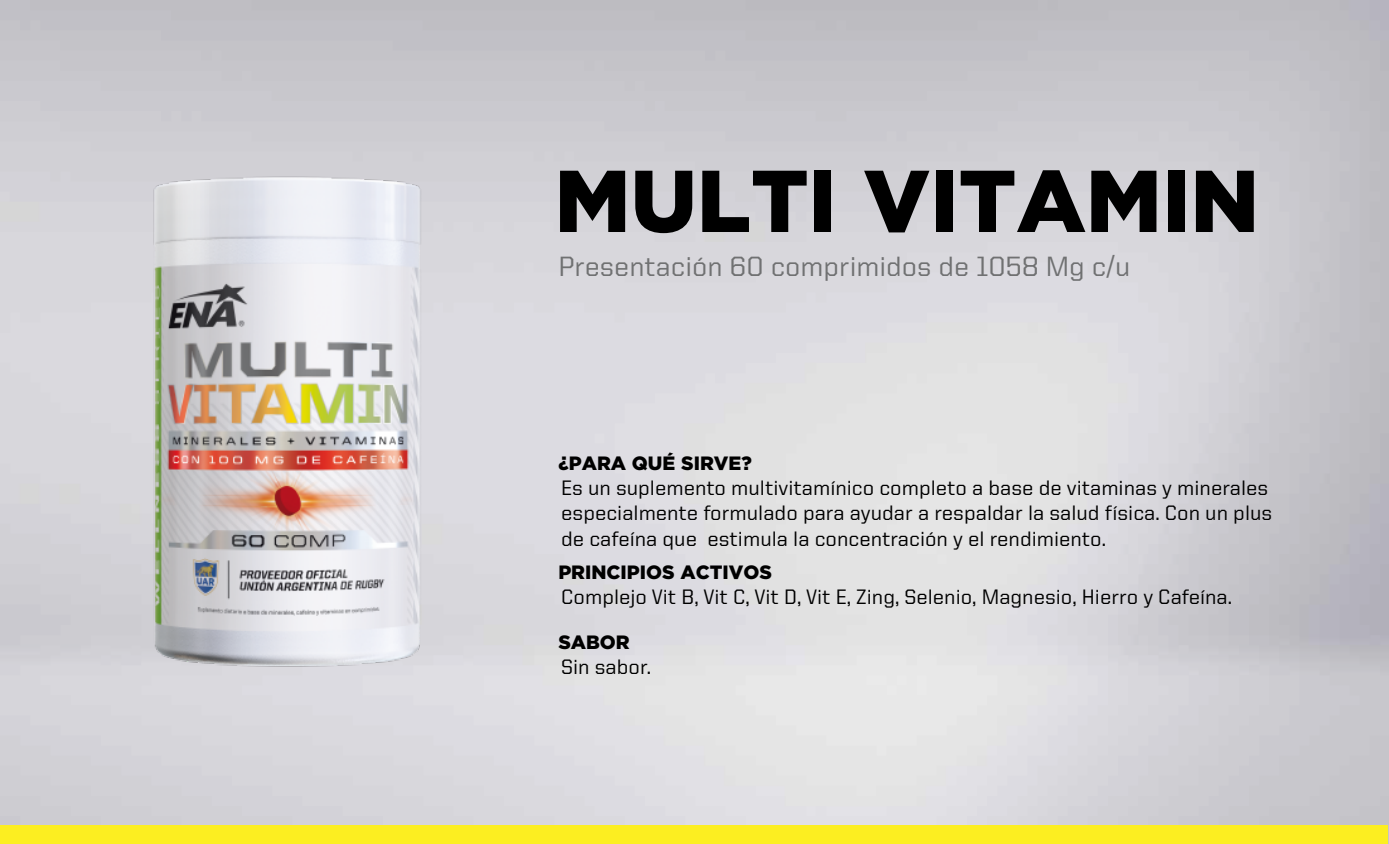
<style>
.page{position:relative;width:1389px;height:844px;background:#fff}
.page>*{position:absolute;margin:0;border:0;box-sizing:border-box;transform-origin:0 0}
.t1{font:900 87.5px "Gotham";color:#000}
.t2{font:500 28px "United Sans Reg";color:#707172}
.t3{font:500 21px/25.2px "United Sans Reg";color:#000}
.t4{font:900 19.25px "Gotham";color:#000}
</style>
<div class="page">
<img style="left:0;top:0;width:1389px;height:843px">
<div style="left:0;top:825px;width:1387px;height:18px;background:#fcee21"></div>
<img style="left:97px;top:92px;width:484px;height:668px">
<h1 class="t1" style="left:555px;top:141px;width:706px">MULTI VITAMIN</h1>
<h2 class="t2" style="left:558px;top:251px;width:574px">Presentación 60 comprimidos de 1058 Mg c/u</h2>
<p class="t4" style="left:558px;top:449px;width:195px">¿PARA QUÉ SIRVE?</p>
<p class="t3" style="left:561px;top:475px;width:713px">Es un suplemento multivitamínico completo a base de vitaminas y minerales especialmente formulado para ayudar a respaldar la salud física. Con un plus de cafeína que estimula la concentración y el rendimiento.</p>
<p class="t4" style="left:558px;top:558px;width:215px">PRINCIPIOS ACTIVOS</p>
<p class="t3" style="left:561px;top:583px;width:672px">Complejo Vit B, Vit C, Vit D, Vit E, Zing, Selenio, Magnesio, Hierro y Cafeína.</p>
<p class="t4" style="left:558px;top:628px;width:73px">SABOR</p>
<p class="t3" style="left:561px;top:653px;width:92px">Sin sabor.</p>
</div>
